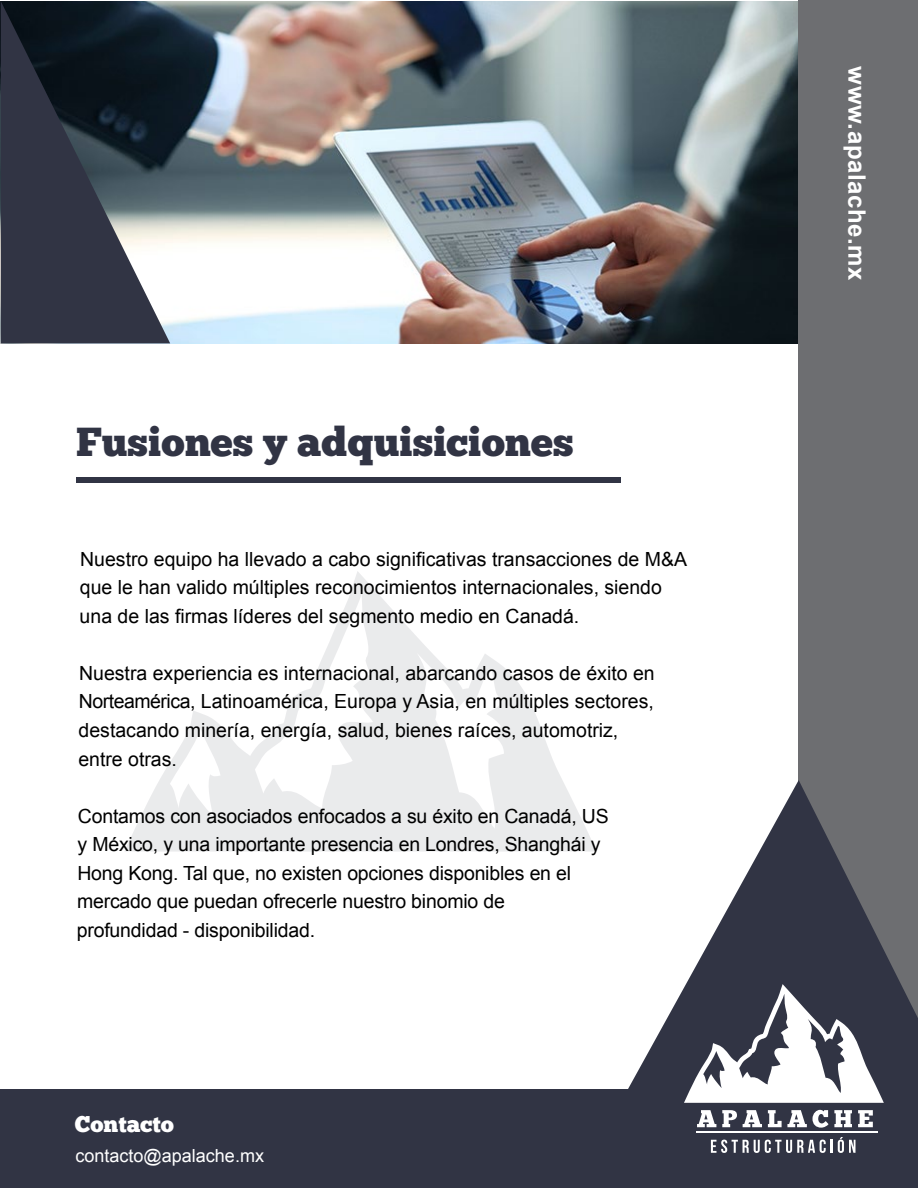
<style>
.page{position:relative;width:918px;height:1188px;background:#fff}
.page>*{position:absolute;margin:0;border:0;box-sizing:border-box;transform-origin:0 0}
.t1{font:40.5px "Chunk Five";color:#313444}
.t2{font:700 24px "Arial";letter-spacing:.025em;color:#fff}
.t3{font:22.8px "Chunk Five";color:#fff}
.t4{font:19.5px/28.5px "Arial";color:#000}
.t5{font:18px "Arial";color:#fff}
</style>
<div class="page">
<img style="left:0;top:1px;width:799px;height:342px">
<svg style="left:125px;top:571px;width:471px;height:281px"></svg>
<svg style="left:170px;top:729px;width:51px;height:88px"></svg>
<svg style="left:255px;top:594px;width:118px;height:214px"></svg>
<svg style="left:417px;top:653px;width:87px;height:177px"></svg>
<div style="left:799px;top:0;width:119px;height:1107px;background:#6d6e71"></div>
<div style="left:0;top:1090px;width:671px;height:98px;background:#313444"></div>
<svg style="left:612px;top:780px;width:306px;height:408px"></svg>
<svg style="left:1px;top:1px;width:169px;height:342px"></svg>
<svg style="left:684px;top:984px;width:200px;height:119px"></svg>
<hr style="left:697px;top:1131px;width:181px;height:2px;background:#fff">
<svg style="left:697px;top:1110px;width:19px;height:17px"></svg>
<svg style="left:722px;top:1110px;width:15px;height:17px"></svg>
<svg style="left:743px;top:1110px;width:19px;height:17px"></svg>
<svg style="left:768px;top:1110px;width:84px;height:18px"></svg>
<svg style="left:858px;top:1110px;width:15px;height:17px"></svg>
<svg style="left:711px;top:1137px;width:145px;height:16px"></svg>
<div style="left:76px;top:477px;width:545px;height:5px;background:#313444"></div>
<h1 class="t1" style="left:76px;top:418px;width:499px">Fusiones y adquisiciones</h1>
<p class="t4" style="left:80px;top:545px;width:609px">Nuestro equipo ha llevado a cabo significativas transacciones de M&amp;A que le han valido múltiples reconocimientos internacionales, siendo una de las firmas líderes del segmento medio en Canadá.</p>
<p class="t4" style="left:78px;top:659px;width:578px">Nuestra experiencia es internacional, abarcando casos de éxito en Norteamérica, Latinoamérica, Europa y Asia, en múltiples sectores, destacando minería, energía, salud, bienes raíces, automotriz, entre otras.</p>
<p class="t4" style="left:77px;top:802px;width:534px">Contamos con asociados enfocados a su éxito en Canadá, US y México, y una importante presencia en Londres, Shanghái y Hong Kong. Tal que, no existen opciones disponibles en el mercado que puedan ofrecerle nuestro binomio de profundidad - disponibilidad.</p>
<p class="t3" style="left:75px;top:1110px;width:101px">Contacto</p>
<p class="t5" style="left:75px;top:1143px;width:190px">contacto@apalache.mx</p>
<p class="t2" style="left:873px;top:66px;width:216px;rotate:90deg">www.apalache.mx</p>
</div>
